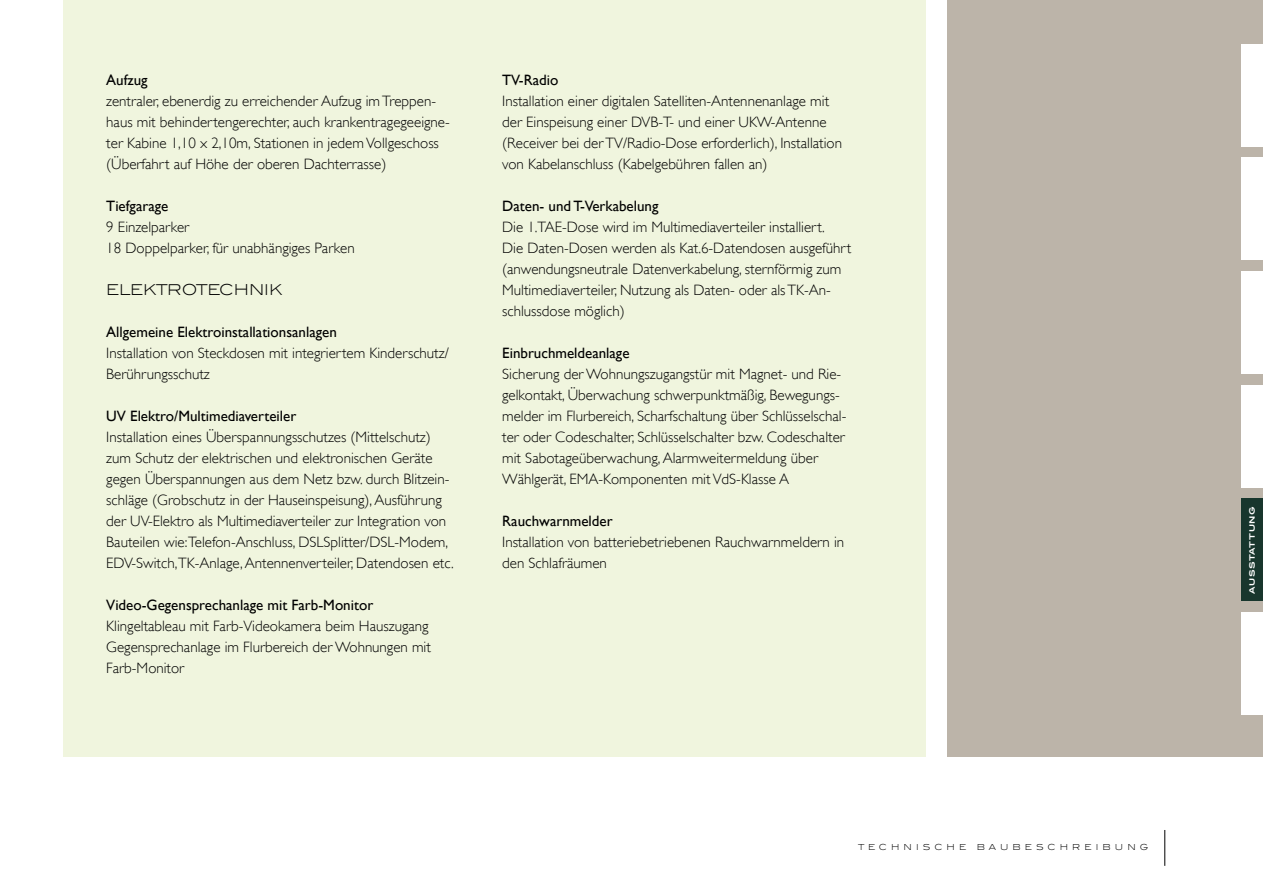
<style>
.page{position:relative;width:1263px;height:893px;background:#fff}
.page>*{position:absolute;margin:0;border:0;box-sizing:border-box;transform-origin:0 0}
.t1{font:300 15px/21px "Gill Sans";color:#000}
.t2{font:15px "Gill Sans";color:#000}
.t3{font:300 15px "Blair ITC";letter-spacing:-.015em;color:#000}
.t4{font:300 8.25px "Blair ITC";letter-spacing:.5em;color:#000}
.t5{font:700 7.5px "Blair ITC";letter-spacing:.075em;color:#fff}
</style>
<div class="page">
<hr style="left:1164px;top:830px;width:1px;height:36px;background:#000">
<div style="left:64px;top:0;width:862px;height:757px;background:#f0f5de"></div>
<div style="left:947px;top:0;width:316px;height:757px;background:#bcb4a9"></div>
<div style="left:1242px;top:44px;width:21px;height:102px;background:#fff"></div>
<div style="left:1242px;top:612px;width:21px;height:103px;background:#fff"></div>
<div style="left:1242px;top:385px;width:21px;height:102px;background:#fff"></div>
<div style="left:1242px;top:271px;width:21px;height:102px;background:#fff"></div>
<div style="left:1241px;top:158px;width:22px;height:102px;background:#fff"></div>
<div style="left:1241px;top:499px;width:22px;height:102px;background:#18362d"></div>
<p class="t2" style="left:106px;top:71px;width:43px">Aufzug</p>
<p class="t1" style="left:106px;top:90px;width:345px">zentraler, ebenerdig zu erreichender Aufzug im Treppen&shy;haus mit behindertengerechter, auch krankentragegeeigne&shy;ter Kabine 1,10 x 2,10m, Stationen in jedem Vollgeschoss (Überfahrt auf Höhe der oberen Dachterrasse)</p>
<p class="t2" style="left:106px;top:197px;width:64px">Tiefgarage</p>
<p class="t1" style="left:106px;top:216px;width:250px">9 Einzelparker<br>18 Doppelparker, für unabhängiges Parken</p>
<p class="t3" style="left:106px;top:281px;width:177px">ELEKTROTECHNIK</p>
<p class="t2" style="left:106px;top:323px;width:232px">Allgemeine Elektroinstallationsanlagen</p>
<p class="t1" style="left:106px;top:342px;width:344px">Installation von Steckdosen mit integriertem Kinderschutz/<br>Berührungsschutz</p>
<p class="t2" style="left:106px;top:407px;width:191px">UV Elektro/Multimediaverteiler</p>
<p class="t1" style="left:106px;top:426px;width:349px">Installation eines Überspannungsschutzes (Mittelschutz) zum Schutz der elektrischen und elektronischen Geräte gegen Überspannungen aus dem Netz bzw. durch Blitzein&shy;schläge (Grobschutz in der Hauseinspeisung), Ausführung der UV-Elektro als Multimediaverteiler zur Integration von Bauteilen wie:Telefon-Anschluss, DSLSplitter/DSL-Modem, EDV-Switch,TK-Anlage, Antennenverteiler, Datendosen etc.</p>
<p class="t2" style="left:106px;top:596px;width:268px">Video-Gegensprechanlage mit Farb-Monitor</p>
<p class="t1" style="left:106px;top:615px;width:326px">Klingeltableau mit Farb-Videokamera beim Hauszugang<br>Gegensprechanlage im Flurbereich der Wohnungen mit<br>Farb-Monitor</p>
<p class="t2" style="left:502px;top:71px;width:58px">TV-Radio</p>
<p class="t1" style="left:502px;top:90px;width:341px">Installation einer digitalen Satelliten-Antennenanlage mit der Einspeisung einer DVB-T- und einer UKW-Antenne (Receiver bei der TV/Radio-Dose erforderlich), Installation von Kabelanschluss (Kabelgebühren fallen an)</p>
<p class="t2" style="left:502px;top:197px;width:158px">Daten- und T-Verkabelung</p>
<p class="t1" style="left:502px;top:216px;width:351px">Die 1.TAE-Dose wird im Multimediaverteiler installiert.<br>Die Daten-Dosen werden als Kat.6-Datendosen ausgeführt (anwendungsneutrale Datenverkabelung, sternförmig zum Multimediaverteiler, Nutzung als Daten- oder als TK-An&shy;schlussdose möglich)</p>
<p class="t2" style="left:502px;top:344px;width:129px">Einbruchmeldeanlage</p>
<p class="t1" style="left:502px;top:363px;width:346px">Sicherung der Wohnungszugangstür mit Magnet- und Rie&shy;gelkontakt, Überwachung schwerpunktmäßig, Bewegungs&shy;melder im Flurbereich, Scharfschaltung über Schlüsselschal&shy;ter oder Codeschalter, Schlüsselschalter bzw. Codeschalter mit Sabotageüberwachung, Alarmweitermeldung über Wählgerät, EMA-Komponenten mit VdS-Klasse A</p>
<p class="t2" style="left:502px;top:512px;width:112px">Rauchwarnmelder</p>
<p class="t1" style="left:502px;top:531px;width:344px">Installation von batteriebetriebenen Rauchwarnmeldern in den Schlafräumen</p>
<p class="t4" style="left:858px;top:843px;width:110px">TECHNIS CHE</p>
<p class="t4" style="left:977px;top:843px;width:173px">BAUB ES CHREIB UNG</p>
<p class="t5" style="left:1247px;top:594px;width:88px;rotate:-90deg">Auss tattung</p>
</div>
